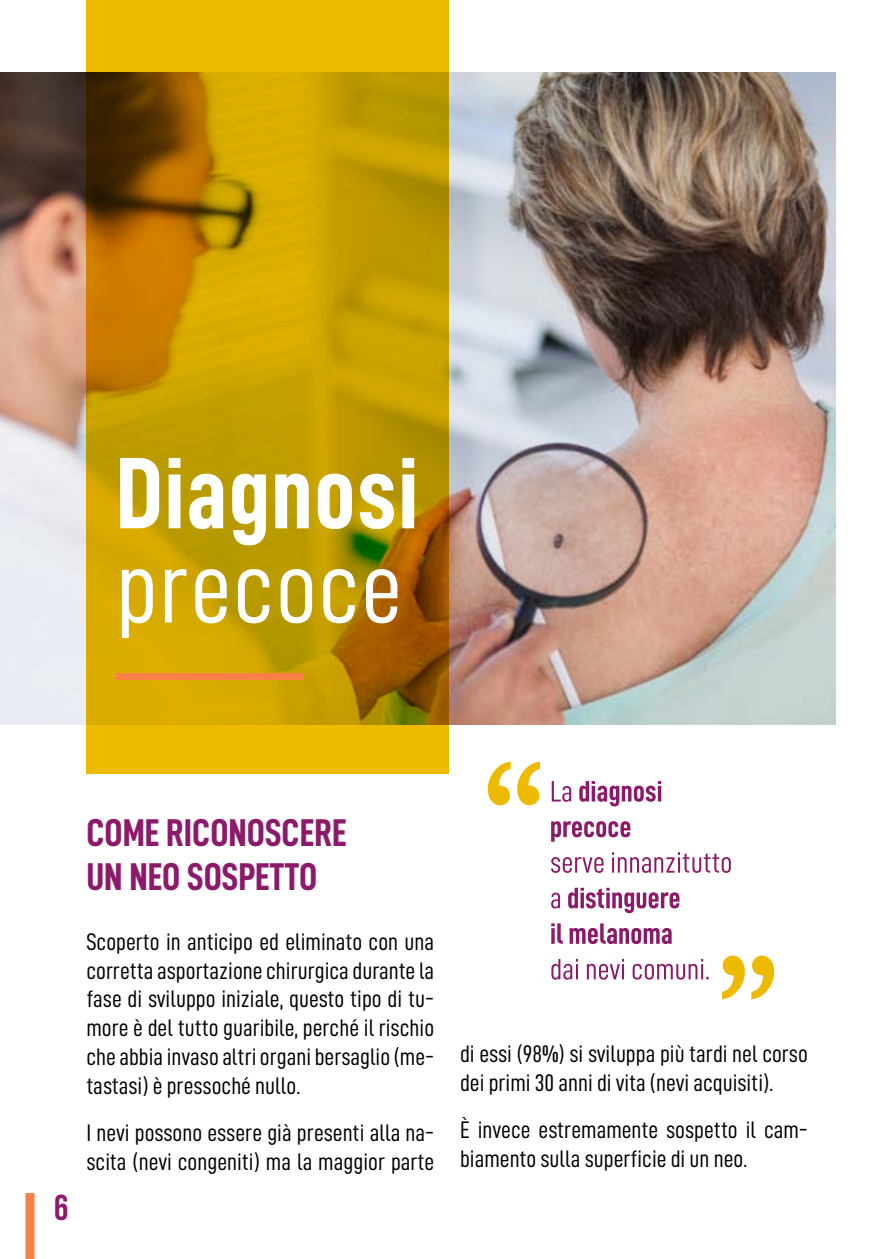
<style>
.page{position:relative;width:893px;height:1259px;background:#fff}
.page>*{position:absolute;margin:0;border:0;box-sizing:border-box;transform-origin:0 0}
.t1{font:102px "D DIN Condensed Bold";letter-spacing:.01em;color:#fff}
.t2{font:102px "D DIN Condensed";letter-spacing:.01em;color:#fff}
.t3{font:38.7px/45px "D DIN Condensed Bold";color:#8c1a6a}
.t4{font:700 36px "Bebas Neue";color:#8c1a6a}
.t5{font:24px/28.8px "D DIN Condensed";color:#000}
</style>
<div class="page">
<div style="left:26px;top:1193px;width:9px;height:66px;background:#fa8046"></div>
<img style="left:0;top:72px;width:835px;height:652px">
<svg style="left:551px;top:959px;width:158px;height:20px"></svg>
<svg style="left:551px;top:923px;width:121px;height:21px"></svg>
<svg style="left:551px;top:888px;width:128px;height:25px"></svg>
<svg style="left:551px;top:852px;width:180px;height:21px"></svg>
<svg style="left:551px;top:821px;width:79px;height:21px"></svg>
<svg style="left:552px;top:781px;width:109px;height:25px"></svg>
<svg style="left:488px;top:761px;width:52px;height:44px"></svg>
<svg style="left:722px;top:955px;width:52px;height:44px"></svg>
<svg style="left:86px;top:0;width:363px;height:774px;background:#c39700"></svg>
<div style="left:116px;top:672px;width:187px;height:7px;background:#fa8046"></div>
<h1 class="t1" style="left:116px;top:437px;width:304px">Diagnosi</h1>
<h1 class="t2" style="left:116px;top:531px;width:288px">precoce</h1>
<h3 class="t4" style="left:54px;top:1187px;width:16px">6</h3>
<h2 class="t3" style="left:86px;top:809px;width:262px">COME RICONOSCERE<br>UN NEO SOSPETTO</h2>
<p class="t5" style="left:86px;top:926px;width:349px;text-align:justify">Scoperto in anticipo ed eliminato con una corretta asportazione chirurgica durante la fase di sviluppo iniziale, questo tipo di tu&shy;more è del tutto guaribile, perché il rischio che abbia invaso altri organi bersaglio (me&shy;tastasi) è pressoché nullo.</p>
<p class="t5" style="left:86px;top:1118px;width:349px">I nevi possono essere già presenti alla na&shy;scita (nevi congeniti) ma la maggior parte</p>
<p class="t5" style="left:460px;top:1038px;width:349px">di essi (98%) si sviluppa più tardi nel corso dei primi 30 anni di vita (nevi acquisiti).</p>
<p class="t5" style="left:460px;top:1114px;width:349px">È invece estremamente sospetto il cam&shy;biamento sulla superficie di un neo.</p>
</div>
